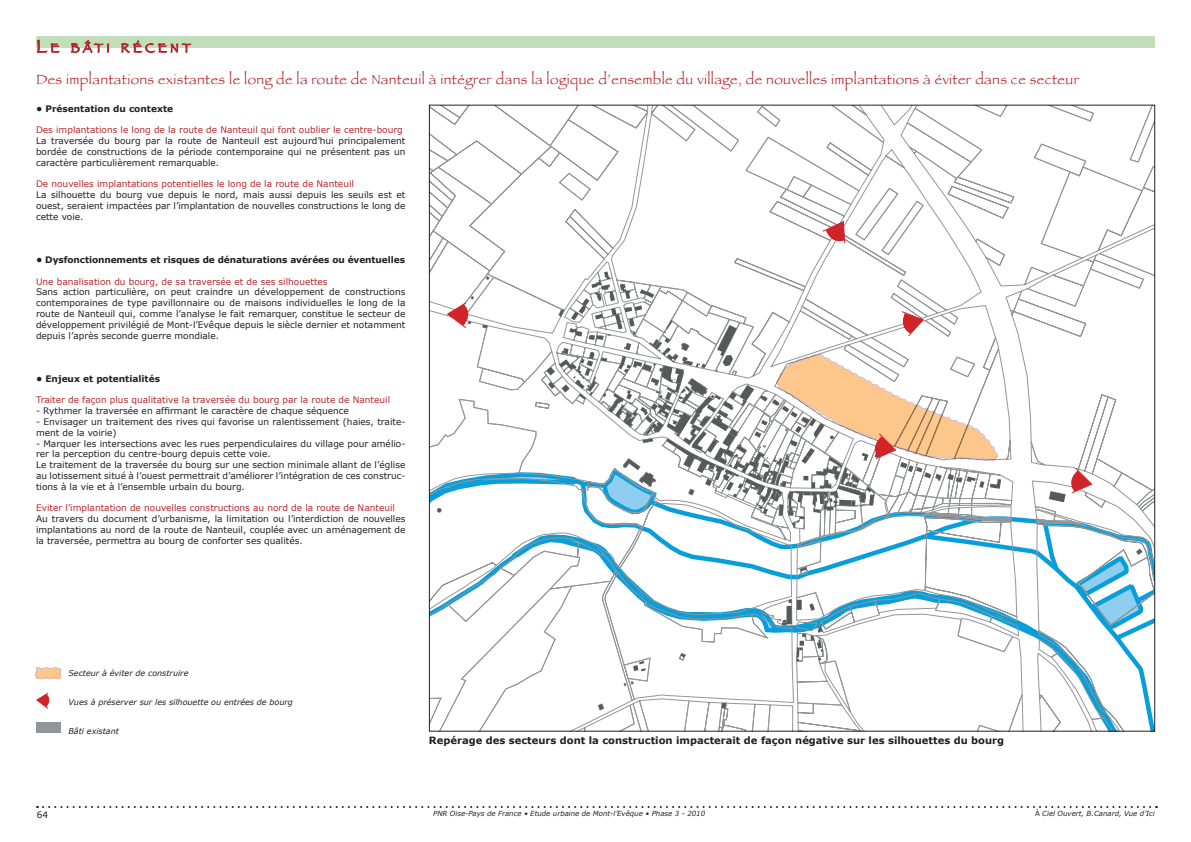
<style>
.page{position:relative;width:1191px;height:842px;background:#fff}
.page>*{position:absolute;margin:0;border:0;box-sizing:border-box;transform-origin:0 0}
.petit_titre_de_page{font:14px "Papyrus";letter-spacing:.03em;color:#b3292f}
.texte_bold{font:700 10px "Verdana";color:#231f20}
.texte_BC{font:9px/10.8px "Verdana";color:#231f20;text-align:justify}
.sous-titre_rouge{font:9px "Verdana";color:#b3292f}
.texte_BC-2{font:700 9px "Verdana";letter-spacing:-.01em;color:#231f20}
.legende_sous_photo{font:italic 8px "Verdana";color:#231f20}
.t1{font:italic 7px "Verdana";color:#231f20}
.s1{font-style:normal}
</style>
<div class="page">
<svg style="left:37px;top:806px;width:1120px;height:2px"></svg>
<div style="left:36px;top:36px;width:1119px;height:12px;background:#c2deba"></div>
<svg style="left:37px;top:40px;width:23px;height:13px"></svg>
<svg style="left:71px;top:40px;width:38px;height:13px"></svg>
<svg style="left:121px;top:40px;width:70px;height:13px"></svg>
<div style="left:36px;top:723px;width:24px;height:10px;background:#939598"></div>
<svg style="left:431px;top:245px;width:722px;height:484px"></svg>
<svg style="left:431px;top:671px;width:432px;height:58px"></svg>
<svg style="left:599px;top:107px;width:554px;height:429px"></svg>
<svg style="left:1072px;top:549px;width:73px;height:82px"></svg>
<svg style="left:598px;top:704px;width:5px;height:6px"></svg>
<svg style="left:624px;top:682px;width:9px;height:3px"></svg>
<svg style="left:721px;top:703px;width:5px;height:6px"></svg>
<svg style="left:821px;top:220px;width:24px;height:24px"></svg>
<svg style="left:1048px;top:467px;width:45px;height:35px"></svg>
<svg style="left:429px;top:271px;width:572px;height:400px"></svg>
<svg style="left:36px;top:692px;width:13px;height:17px"></svg>
<svg style="left:34px;top:667px;width:28px;height:13px"></svg>
<p class="petit_titre_de_page" style="left:36px;top:71px;width:1044px">Des implantations existantes le long de la route de Nanteuil à intégrer dans la logique d’ensemble du village, de nouvelles implantations à éviter dans ce secteur</p>
<p class="texte_BC-2" style="left:36px;top:103px;width:139px">• Présentation du contexte</p>
<p class="sous-titre_rouge" style="left:36px;top:124px;width:368px">Des implantations le long de la route de Nanteuil qui font oublier le centre-bourg</p>
<p class="texte_BC" style="left:36px;top:136px;width:371px">La traversée du bourg par la route de Nanteuil est aujourd’hui principalement bordée de constructions de la période contemporaine qui ne présentent pas un caractère particulièrement remarquable.</p>
<p class="sous-titre_rouge" style="left:36px;top:178px;width:319px">De nouvelles implantations potentielles le long de la route de Nanteuil</p>
<p class="texte_BC" style="left:36px;top:190px;width:371px">La silhouette du bourg vue depuis le nord, mais aussi depuis les seuils est et ouest, seraient impactées par l’implantation de nouvelles constructions le long de cette voie.</p>
<p class="texte_BC-2" style="left:36px;top:254px;width:370px">• Dysfonctionnements et risques de dénaturations avérées ou éventuelles</p>
<p class="sous-titre_rouge" style="left:36px;top:276px;width:293px">Une banalisation du bourg, de sa traversée et de ses silhouettes</p>
<p class="texte_BC" style="left:36px;top:287px;width:371px">Sans action particulière, on peut craindre un développement de constructions contemporaines de type pavillonnaire ou de maisons individuelles le long de la route de Nanteuil qui, comme l’analyse le fait remarquer, constitue le secteur de développement privilégié de Mont-l’Evêque depuis le siècle dernier et notamment depuis l’après seconde guerre mondiale.</p>
<p class="texte_BC-2" style="left:36px;top:373px;width:126px">• Enjeux et potentialités</p>
<p class="sous-titre_rouge" style="left:36px;top:394px;width:356px">Traiter de façon plus qualitative la traversée du bourg par la route de Nanteuil</p>
<p class="texte_BC" style="left:36px;top:406px;width:314px">- Rythmer la traversée en affirmant le caractère de chaque séquence</p>
<p class="texte_BC" style="left:36px;top:416px;width:371px">- Envisager un traitement des rives qui favorise un ralentissement (haies, traite&shy;ment de la voirie)</p>
<p class="texte_BC" style="left:36px;top:438px;width:371px">- Marquer les intersections avec les rues perpendiculaires du village pour amélio&shy;rer la perception du centre-bourg depuis cette voie.</p>
<p class="texte_BC" style="left:36px;top:460px;width:371px">Le traitement de la traversée du bourg sur une section minimale allant de l’église au lotissement situé à l’ouest permettrait d’améliorer l’intégration de ces construc&shy;tions à la vie et à l’ensemble urbain du bourg.</p>
<p class="sous-titre_rouge" style="left:36px;top:502px;width:360px">Eviter l’implantation de nouvelles constructions au nord de la route de Nanteuil</p>
<p class="texte_BC" style="left:36px;top:514px;width:371px">Au travers du document d’urbanisme, la limitation ou l’interdiction de nouvelles implantations au nord de la route de Nanteuil, couplée avec un aménagement de la traversée, permettra au bourg de conforter ses qualités.</p>
<p class="legende_sous_photo" style="left:68px;top:668px;width:121px">Secteur à éviter de construire</p>
<p class="legende_sous_photo" style="left:68px;top:697px;width:226px">Vues à préserver sur les silhouette ou entrées de bourg</p>
<p class="legende_sous_photo" style="left:68px;top:725px;width:52px">Bâti existant</p>
<p class="texte_bold" style="left:429px;top:734px;width:577px">Repérage des secteurs dont la construction impacterait de façon négative sur les silhouettes du bourg</p>
<p class="texte_BC" style="left:37px;top:809px;width:13px">64</p>
<p class="t1" style="left:433px;top:809px;width:273px">PNR Oise-Pays de France • Etude urbaine de Mont-l’Evêque • Phase 3 - 2010</p>
<p class="t1" style="left:1035px;top:809px;width:121px"><span class="s1">À</span> Ciel Ouvert, B.Canard, Vue d’Ici</p>
</div>
